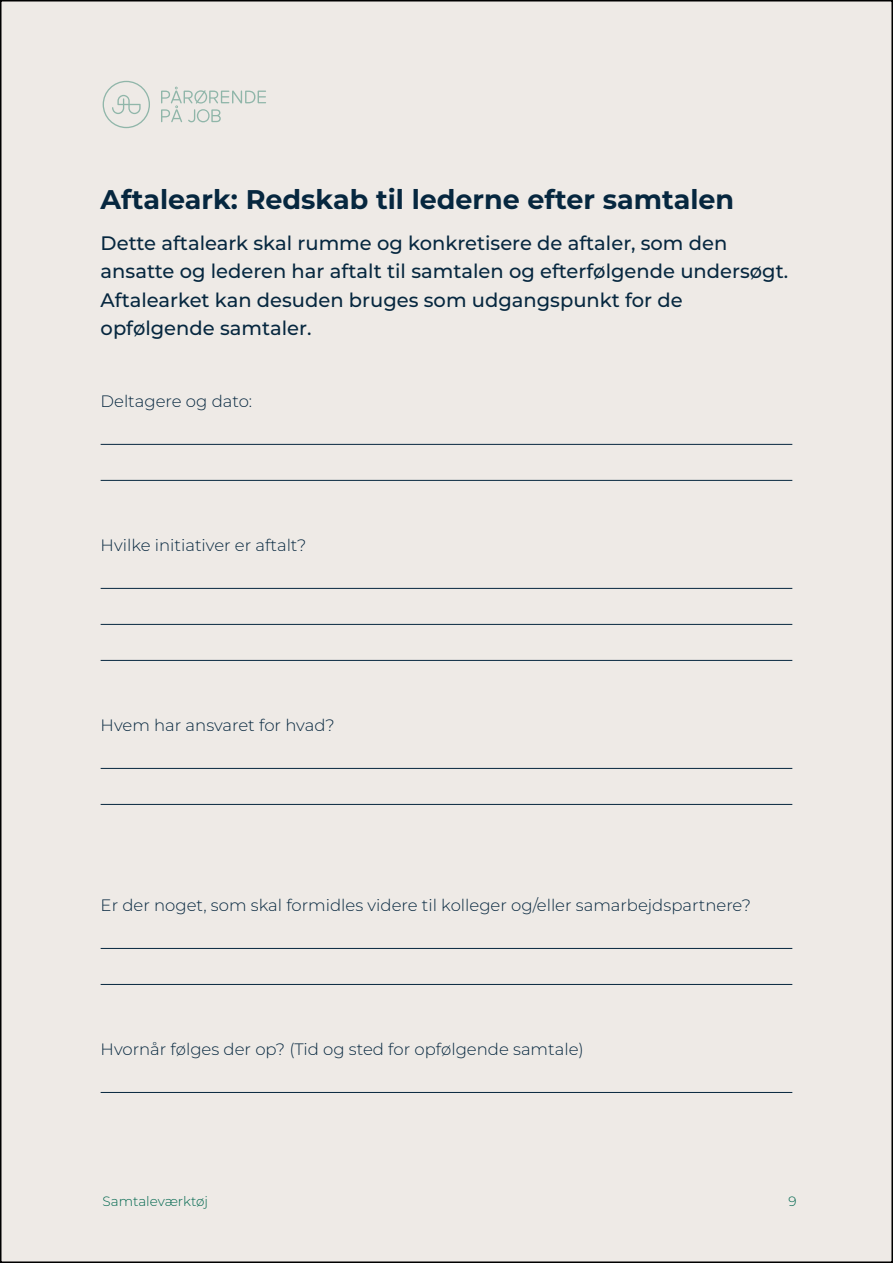
<style>
.page{position:relative;width:893px;height:1263px;background:#fff}
.page>*{position:absolute;margin:0;border:0;box-sizing:border-box;transform-origin:0 0}
.t1{font:700 27px "Montserrat";color:#06273f}
.t2{font:500 19.5px/28.5px "Montserrat";color:#06273f}
.t3{font:300 16.5px "Montserrat";color:#06273f}
.t4{font:300 13.5px "Montserrat";color:#00674e}
</style>
<div class="page">
<div style="left:1px;top:1px;width:891px;height:1261px;background:#eeeae6"></div>
<svg style="left:161px;top:87px;width:105px;height:35px"></svg>
<svg style="left:103px;top:81px;width:47px;height:47px"></svg>
<hr style="left:101px;top:444px;width:691px;height:1px;background:#06273f">
<hr style="left:101px;top:480px;width:691px;height:1px;background:#06273f">
<hr style="left:101px;top:588px;width:691px;height:1px;background:#06273f">
<hr style="left:101px;top:624px;width:691px;height:1px;background:#06273f">
<hr style="left:101px;top:660px;width:691px;height:1px;background:#06273f">
<hr style="left:101px;top:768px;width:691px;height:1px;background:#06273f">
<hr style="left:101px;top:804px;width:691px;height:1px;background:#06273f">
<hr style="left:101px;top:948px;width:691px;height:1px;background:#06273f">
<hr style="left:101px;top:984px;width:691px;height:1px;background:#06273f">
<hr style="left:101px;top:1092px;width:691px;height:1px;background:#06273f">
<h1 class="t1" style="left:101px;top:180px;width:635px">Aftaleark: Redskab til lederne efter samtalen</h1>
<p class="t2" style="left:101px;top:228px;width:689px">Dette aftaleark skal rumme og konkretisere de aftaler, som den ansatte og lederen har aftalt til samtalen og efterfølgende undersøgt.<br>Aftalearket kan desuden bruges som udgangspunkt for de opfølgende samtaler.</p>
<p class="t3" style="left:101px;top:390px;width:153px">Deltagere og dato:</p>
<p class="t3" style="left:101px;top:534px;width:207px">Hvilke initiativer er aftalt?</p>
<p class="t3" style="left:101px;top:714px;width:236px">Hvem har ansvaret for hvad?</p>
<p class="t3" style="left:101px;top:894px;width:652px">Er der noget, som skal formidles videre til kolleger og/eller samarbejdspartnere?</p>
<p class="t3" style="left:101px;top:1038px;width:485px">Hvornår følges der op? (Tid og sted for opfølgende samtale)</p>
<p class="t4" style="left:103px;top:1192px;width:107px">Samtaleværktøj</p>
<p class="t4" style="left:788px;top:1192px;width:10px">9</p>
</div>
